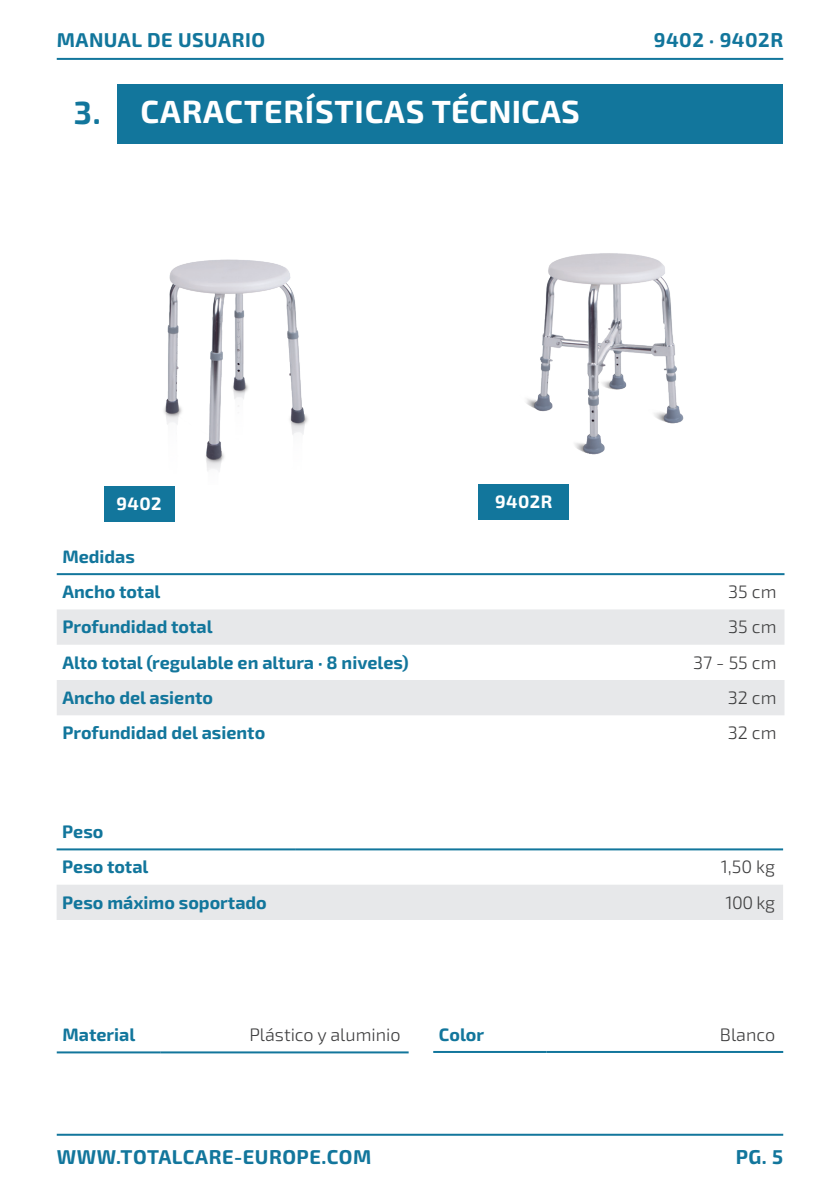
<style>
.page{position:relative;width:840px;height:1191px;background:#fff}
.page>*{position:absolute;margin:0;border:0;box-sizing:border-box;transform-origin:0 0}
._00-Titulo___Tripa{font:700 32px "Exo 2";letter-spacing:.025em;color:#fff}
.t1{font:700 32px "Exo 2";color:#12769c}
.t2{font:700 20px "Exo 2";letter-spacing:.025em;color:#12769c}
._00-titulo-tabla{font:700 18px "Exo 2";color:#12769c}
.txt-derecha{font:300 18px "Exo 2";color:#3e3e3f}
.t3{font:700 18px "Exo 2";letter-spacing:.025em;color:#fff}
</style>
<div class="page">
<img style="left:164px;top:259px;width:144px;height:212px">
<img style="left:526px;top:253px;width:158px;height:233px">
<hr style="left:57px;top:58px;width:725px;height:2px;background:#12769c">
<hr style="left:57px;top:1133px;width:725px;height:2px;background:#12769c">
<div style="left:118px;top:84px;width:664px;height:59px;background:#12769c"></div>
<div style="left:104px;top:486px;width:70px;height:35px;background:#12769c"></div>
<div style="left:478px;top:484px;width:90px;height:36px;background:#12769c"></div>
<svg style="left:57px;top:609px;width:727px;height:106px;fill:#e7e8ea"></svg>
<hr style="left:57px;top:573px;width:363px;height:2px;background:#12769c">
<hr style="left:420px;top:573px;width:364px;height:2px;background:#12769c">
<div style="left:57px;top:885px;width:725px;height:35px;background:#e7e8ea"></div>
<hr style="left:57px;top:848px;width:239px;height:2px;background:#12769c">
<hr style="left:296px;top:848px;width:486px;height:2px;background:#12769c">
<hr style="left:57px;top:1051px;width:104px;height:2px;background:#12769c">
<hr style="left:161px;top:1051px;width:247px;height:2px;background:#12769c">
<hr style="left:433px;top:1051px;width:113px;height:2px;background:#12769c">
<hr style="left:546px;top:1051px;width:236px;height:2px;background:#12769c">
<p class="t2" style="left:57px;top:28px;width:210px">MANUAL DE USUARIO</p>
<p class="t2" style="left:653px;top:28px;width:131px">9402 · 9402R</p>
<p class="t1" style="left:74px;top:94px;width:28px">3.</p>
<p class="_00-Titulo___Tripa" style="left:140px;top:93px;width:440px">CARACTERÍSTICAS TÉCNICAS</p>
<p class="t3" style="left:116px;top:493px;width:47px">9402</p>
<p class="t3" style="left:495px;top:491px;width:59px">9402R</p>
<p class="_00-titulo-tabla" style="left:62px;top:546px;width:74px">Medidas</p>
<p class="_00-titulo-tabla" style="left:62px;top:581px;width:99px">Ancho total</p>
<p class="txt-derecha" style="left:727px;top:581px;width:50px">35 cm</p>
<p class="_00-titulo-tabla" style="left:62px;top:616px;width:152px">Profundidad total</p>
<p class="txt-derecha" style="left:727px;top:616px;width:50px">35 cm</p>
<p class="_00-titulo-tabla" style="left:62px;top:651px;width:347px">Alto total (regulable en altura · 8 niveles)</p>
<p class="txt-derecha" style="left:692px;top:652px;width:85px">37 - 55 cm</p>
<p class="_00-titulo-tabla" style="left:62px;top:687px;width:152px">Ancho del asiento</p>
<p class="txt-derecha" style="left:727px;top:687px;width:50px">32 cm</p>
<p class="_00-titulo-tabla" style="left:62px;top:722px;width:204px">Profundidad del asiento</p>
<p class="txt-derecha" style="left:727px;top:722px;width:50px">32 cm</p>
<p class="_00-titulo-tabla" style="left:62px;top:821px;width:43px">Peso</p>
<p class="_00-titulo-tabla" style="left:62px;top:856px;width:88px">Peso total</p>
<p class="txt-derecha" style="left:720px;top:856px;width:56px">1,50 kg</p>
<p class="_00-titulo-tabla" style="left:62px;top:891px;width:206px">Peso máximo soportado</p>
<p class="txt-derecha" style="left:725px;top:892px;width:51px">100 kg</p>
<p class="_00-titulo-tabla" style="left:62px;top:1024px;width:74px">Material</p>
<p class="txt-derecha" style="left:249px;top:1024px;width:153px">Plástico y aluminio</p>
<p class="_00-titulo-tabla" style="left:438px;top:1023px;width:47px">Color</p>
<p class="txt-derecha" style="left:719px;top:1024px;width:57px">Blanco</p>
<p class="t2" style="left:57px;top:1145px;width:316px">WWW.TOTALCARE-EUROPE.COM</p>
<p class="t2" style="left:735px;top:1145px;width:49px">PG. 5</p>
</div>
